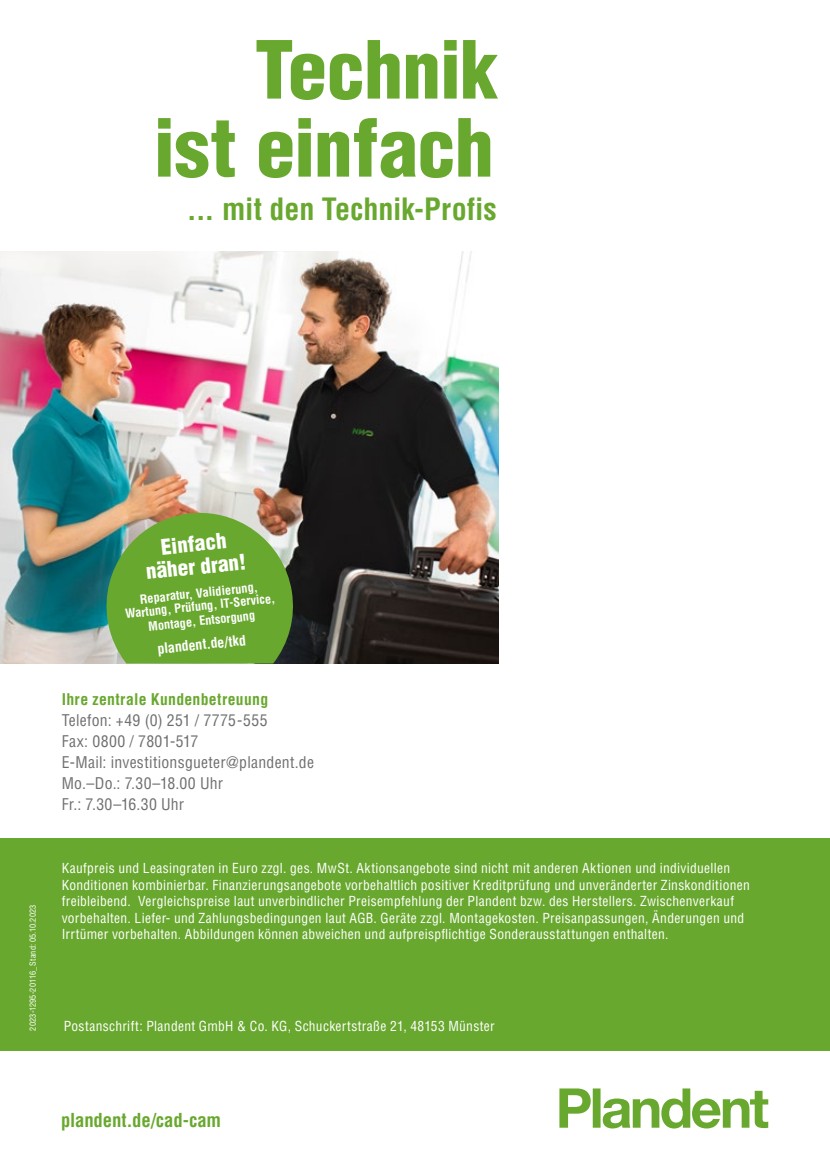
<style>
.page{position:relative;width:830px;height:1170px;background:#fff}
.page>*{position:absolute;margin:0;border:0;box-sizing:border-box;transform-origin:0 0}
.t1{font:900 condensed 78px/78px "Helvetica LT Std";letter-spacing:-.01em;color:#69a82f;text-align:right}
.t2{font:700 condensed 30px "Helvetica LT Std";color:#69a82f}
.t3{font:900 condensed 21.15px/23px "Helvetica LT Std";color:#fff;text-align:center}
.t4{font:700 condensed 18.75px "Helvetica LT Std";letter-spacing:-.01em;color:#69a82f}
.t5{font:condensed 15.75px/21px "Helvetica LT Std";letter-spacing:.015em;color:#706f6f}
.t6{font:700 condensed 15.75px "Helvetica LT Std";letter-spacing:.02em;color:#69a82f}
.t7{font:700 condensed 13.95px "Helvetica LT Std";color:#fff}
.t8{font:condensed 13.5px/16.5px "Helvetica LT Std";letter-spacing:.025em;color:#fff}
.t9{font:700 condensed 12.3px/12.9px "Helvetica LT Std";color:#fff;text-align:center}
.t10{font:condensed 8.25px "Helvetica LT Std";letter-spacing:.02em;color:#fff}
</style>
<div class="page">
<svg style="left:559px;top:1088px;width:208px;height:40px"></svg>
<div style="left:0;top:838px;width:829px;height:213px;background:#69a82f"></div>
<img style="left:0;top:252px;width:497px;height:411px">
<svg style="left:100px;top:506px;width:196px;height:157px;background:#73a445"></svg>
<h1 class="t1" style="left:153px;top:30px;width:347px">Technik ist einfach</h1>
<h2 class="t2" style="left:187px;top:190px;width:311px">... mit den Technik-Profis</h2>
<p class="t10" style="left:28px;top:1030px;width:128px;rotate:-90deg">2023-1295-20116_Stand: 05.10.2023</p>
<h3 class="t3" style="left:142px;top:537px;width:102px;rotate:-6deg">Einfach näher dran!</h3>
<p class="t9" style="left:123px;top:594px;width:152px;rotate:-6deg">Reparatur, Validierung,<br>Wartung, Prüfung, IT-Service,</p>
<p class="t9" style="left:148px;top:619px;width:109px;rotate:-6deg">Montage, Entsorgung</p>
<p class="t7" style="left:156px;top:640px;width:90px;rotate:-6deg">plandent.de/tkd</p>
<p class="t6" style="left:62px;top:689px;width:208px">Ihre zentrale Kundenbetreuung</p>
<p class="t5" style="left:62px;top:709px;width:254px">Telefon: +49 (0) 251 / 7775-555<br>Fax: 0800 / 7801-517<br>E-Mail: investitionsgueter@plandent.de<br>Mo.–Do.: 7.30–18.00 Uhr<br>Fr.: 7.30–16.30 Uhr</p>
<p class="t8" style="left:62px;top:860px;width:689px">Kaufpreis und Leasingraten in Euro zzgl. ges. MwSt. Aktionsangebote sind nicht mit anderen Aktionen und individuellen Konditionen kombinierbar. Finanzierungsangebote vorbehaltlich positiver Kreditprüfung und unveränderter Zinskonditionen freibleibend. Vergleichspreise laut unverbindlicher Preisempfehlung der Plandent bzw. des Herstellers. Zwischenverkauf vorbehalten. Liefer- und Zahlungsbedingungen laut AGB. Geräte zzgl. Montagekosten. Preisanpassungen, Änderungen und Irrtümer vorbehalten. Abbildungen können abweichen und aufpreispflichtige Sonderausstattungen enthalten.</p>
<p class="t8" style="left:64px;top:1017px;width:432px">Postanschrift: Plandent GmbH &amp; Co. KG, Schuckertstraße 21, 48153 Münster</p>
<h3 class="t4" style="left:61px;top:1108px;width:161px">plandent.de/cad-cam</h3>
</div>
